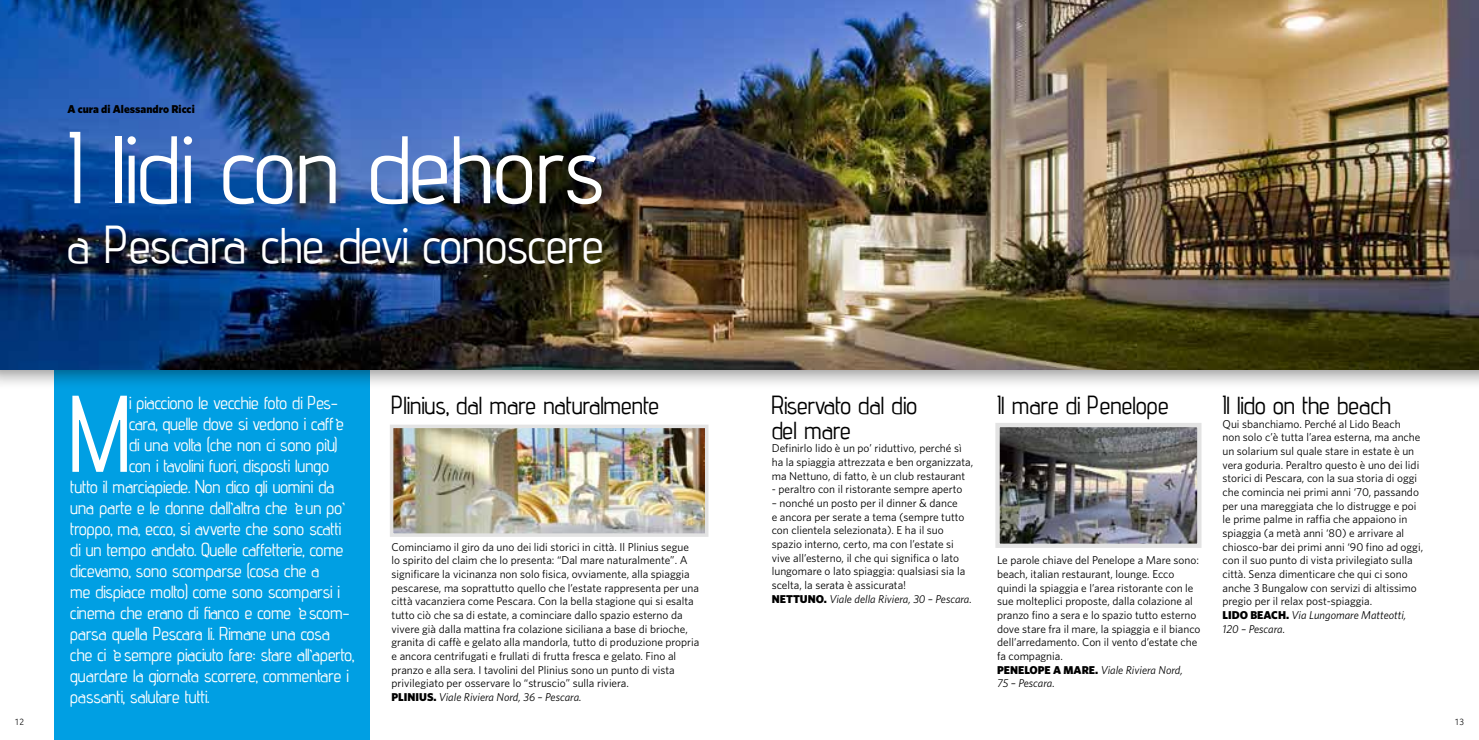
<style>
.page{position:relative;width:1479px;height:740px;background:#fff}
.page>*{position:absolute;margin:0;border:0;box-sizing:border-box;transform-origin:0 0}
.t1{font:700 101.33px "advent";color:#fff}
.t2{font:700 94.85px "advent";letter-spacing:.005em;color:#fff}
.t3{font:700 49.88px "advent";color:#fff}
.t4{font:700 24.5px/24.5px "advent";letter-spacing:.005em;color:#000}
.t5{font:700 17.5px "advent";color:#fff}
.t6{font:11.38px/13.7px "Whitney";color:#000}
.t7{font:900 11.38px "Whitney";color:#000}
.t8{font:700 8.75px "Parisine Clair";color:#000}
.s1{font-weight:900}
.s2{font-style:italic}
</style>
<div class="page">
<div style="left:55px;top:370px;width:315px;height:369px;background:#009fe3"></div>
<div style="left:0;top:0;width:1478px;height:390px;background:#000;opacity:.45"></div>
<img style="left:0;top:0;width:1478px;height:370px">
<img style="left:395px;top:429px;width:308px;height:102px">
<div style="left:390px;top:424px;width:318px;height:112px;border:4px solid #e3e3e3"></div>
<img style="left:1000px;top:427px;width:196px;height:115px">
<div style="left:995px;top:422px;width:206px;height:125px;border:4px solid #e3e3e3"></div>
<p class="t7" style="left:67px;top:102px;width:129px">A cura di Alessandro Ricci</p>
<h2 class="t2" style="left:67px;top:99px;width:538px">I lidi con dehors</h2>
<h3 class="t3" style="left:67px;top:208px;width:537px">a Pescara che devi conoscere</h3>
<h1 class="t1" style="left:70px;top:361px;width:60px">M</h1>
<h3 class="t5" style="left:129px;top:389px;width:210px">i piacciono le vecchie foto di Pes-</h3>
<h3 class="t5" style="left:129px;top:410px;width:213px">cara, quelle dove si vedono i caffè</h3>
<h3 class="t5" style="left:129px;top:431px;width:210px">di una volta (che non ci sono più)</h3>
<h3 class="t5" style="left:129px;top:452px;width:201px">con i tavolini fuori, disposti lungo</h3>
<h3 class="t5" style="left:70px;top:473px;width:266px">tutto il marciapiede. Non dico gli uomini da</h3>
<h3 class="t5" style="left:70px;top:494px;width:276px">una parte e le donne dall’altra che è un po’</h3>
<h3 class="t5" style="left:70px;top:515px;width:272px">troppo, ma, ecco, si avverte che sono scatti</h3>
<h3 class="t5" style="left:70px;top:536px;width:275px">di un tempo andato. Quelle caffetterie, come</h3>
<h3 class="t5" style="left:70px;top:557px;width:251px">dicevamo, sono scomparse (cosa che a</h3>
<h3 class="t5" style="left:70px;top:578px;width:271px">me dispiace molto) come sono scomparsi i</h3>
<h3 class="t5" style="left:70px;top:599px;width:280px">cinema che erano di fianco e come è scom-</h3>
<h3 class="t5" style="left:70px;top:620px;width:261px">parsa quella Pescara li. Rimane una cosa</h3>
<h3 class="t5" style="left:70px;top:641px;width:285px">che ci è sempre piaciuto fare: stare all’aperto,</h3>
<h3 class="t5" style="left:70px;top:662px;width:280px">guardare la giornata scorrere, commentare i</h3>
<h3 class="t5" style="left:70px;top:683px;width:140px">passanti, salutare tutti.</h3>
<h3 class="t4" style="left:391px;top:391px;width:269px">Plinius, dal mare naturalmente</h3>
<p class="t6" style="left:391px;top:539px;width:309px">Cominciamo il giro da uno dei lidi storici in città. Il Plinius segue lo spirito del claim che lo presenta: “Dal mare naturalmente”. A significare la vicinanza non solo fisica, ovviamente, alla spiaggia pescarese, ma soprattutto quello che l’estate rappresenta per una città vacanziera come Pescara. Con la bella stagione qui si esalta tutto ciò che sa di estate, a cominciare dallo spazio esterno da vivere già dalla mattina fra colazione siciliana a base di brioche, granita di caffè e gelato alla mandorla, tutto di produzione propria e ancora centrifugati e frullati di frutta fresca e gelato. Fino al pranzo e alla sera. I tavolini del Plinius sono un punto di vista privilegiato per osservare lo “struscio” sulla riviera.<br><span class="s1">PLINIUS.</span> <span class="s2">Viale Riviera Nord, 36 – Pescara.</span></p>
<h3 class="t4" style="left:771px;top:391px;width:147px">Riservato dal dio del mare</h3>
<p class="t6" style="left:771px;top:441px;width:203px">Definirlo lido è un po’ riduttivo, perché sì ha la spiaggia attrezzata e ben organizzata, ma Nettuno, di fatto, è un club restaurant</p>
<p class="t6" style="left:771px;top:482px;width:192px">- peraltro con il ristorante sempre aperto</p>
<p class="t6" style="left:771px;top:495px;width:202px">– nonché un posto per il dinner &amp; dance<br>e ancora per serate a tema (sempre tutto con clientela selezionata). E ha il suo spazio interno, certo, ma con l’estate si vive all’esterno, il che qui significa o lato lungomare o lato spiaggia: qualsiasi sia la scelta, la serata è assicurata!<br><span class="s1">NETTUNO.</span> <span class="s2">Viale della Riviera, 30 – Pescara.</span></p>
<h3 class="t4" style="left:997px;top:391px;width:173px">Il mare di Penelope</h3>
<p class="t6" style="left:997px;top:553px;width:205px">Le parole chiave del Penelope a Mare sono: beach, italian restaurant, lounge. Ecco quindi la spiaggia e l’area ristorante con le sue molteplici proposte, dalla colazione al pranzo fino a sera e lo spazio tutto esterno dove stare fra il mare, la spiaggia e il bianco dell’arredamento. Con il vento d’estate che fa compagnia.<br><span class="s1">PENELOPE A MARE.</span> <span class="s2">Viale Riviera Nord,<br>75 – Pescara.</span></p>
<h3 class="t4" style="left:1222px;top:391px;width:170px">Il lido on the beach</h3>
<p class="t6" style="left:1222px;top:416px;width:202px">Qui sbanchiamo. Perché al Lido Beach<br>non solo c’è tutta l’area esterna, ma anche un solarium sul quale stare in estate è un vera goduria. Peraltro questo è uno dei lidi storici di Pescara, con la sua storia di oggi che comincia nei primi anni ‘70, passando per una mareggiata che lo distrugge e poi le prime palme in raffia che appaiono in spiaggia (a metà anni ‘80) e arrivare al chiosco-bar dei primi anni ‘90 fino ad oggi, con il suo punto di vista privilegiato sulla città. Senza dimenticare che qui ci sono anche 3 Bungalow con servizi di altissimo pregio per il relax post-spiaggia.<br><span class="s1">LIDO BEACH.</span> <span class="s2">Via Lungomare Matteotti, 120 – Pescara.</span></p>
<p class="t8" style="left:15px;top:716px;width:11px">12</p>
<p class="t8" style="left:1454px;top:716px;width:11px">13</p>
</div>
